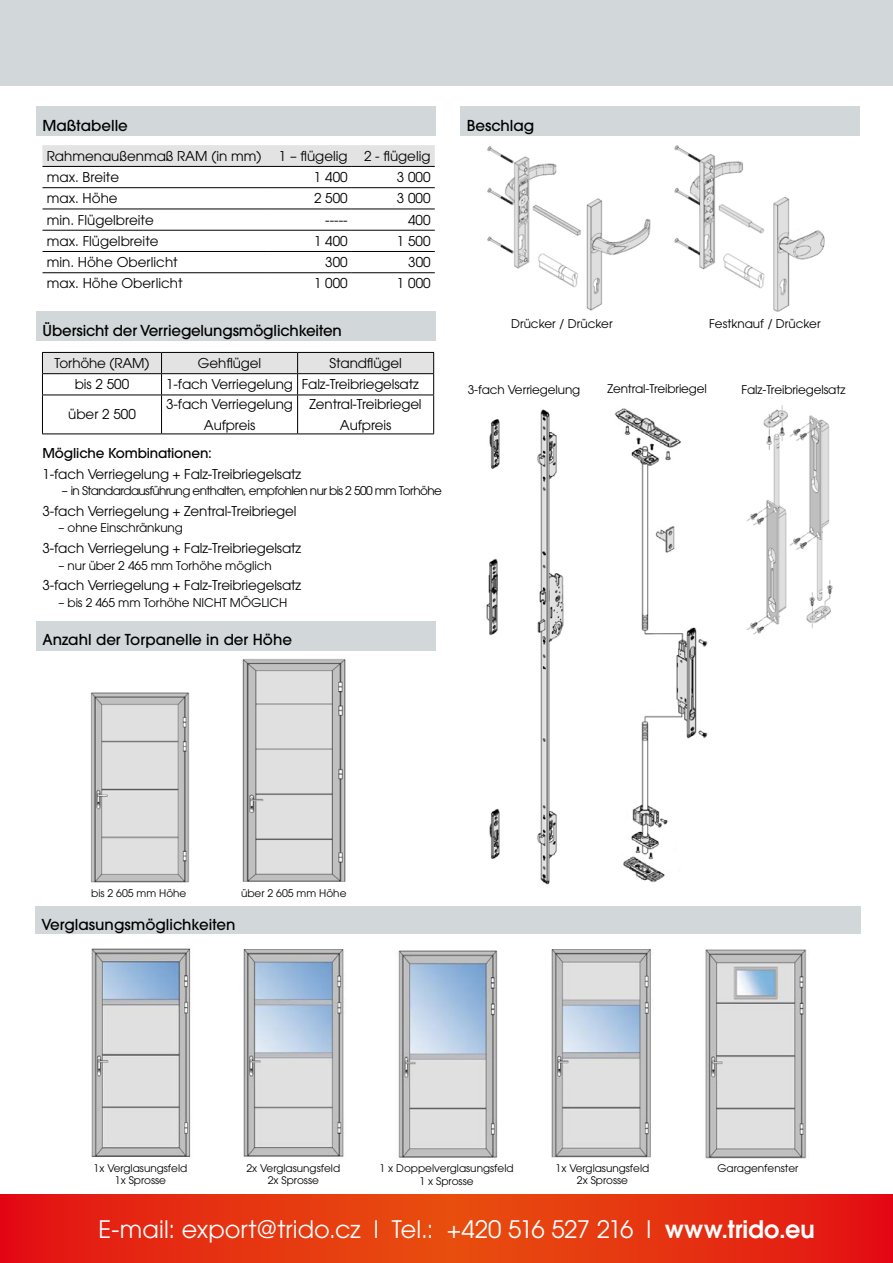
<style>
.page{position:relative;width:893px;height:1263px;background:#fff}
.page>*{position:absolute;margin:0;border:0;box-sizing:border-box;transform-origin:0 0}
.t1{font:24px "ITC Avant Garde Pro";color:#fff}
.t2{font:500 15px "ITC Avant Garde Pro";color:#000}
.t3{font:13.5px/20.4px "ITC Avant Garde Pro";letter-spacing:-.01em;color:#000;text-align:center}
.t4{font:500 13.5px "ITC Avant Garde Pro";letter-spacing:-.01em;color:#000}
.t5{font:12px "ITC Avant Garde Pro";letter-spacing:-.01em;color:#000}
.t6{font:12px "ITC Avant Garde Pro";letter-spacing:-.05em;color:#000}
.t7{font:10.5px/12.6px "ITC Avant Garde Pro";color:#000;text-align:center}
.s1{font-weight:600}
</style>
<div class="page">
<div style="left:36px;top:621px;width:400px;height:29px;background:#d2d7da"></div>
<div style="left:36px;top:311px;width:400px;height:30px;background:#d2d7da"></div>
<div style="left:43px;top:145px;width:392px;height:21px;background:#e3e3e3"></div>
<hr style="left:43px;top:166px;width:226px;height:1px;background:#000">
<hr style="left:269px;top:166px;width:83px;height:1px;background:#000">
<hr style="left:352px;top:166px;width:83px;height:1px;background:#000">
<hr style="left:43px;top:187px;width:226px;height:1px;background:#000">
<hr style="left:269px;top:187px;width:83px;height:1px;background:#000">
<hr style="left:352px;top:187px;width:83px;height:1px;background:#000">
<hr style="left:43px;top:209px;width:226px;height:1px;background:#000">
<hr style="left:269px;top:209px;width:83px;height:1px;background:#000">
<hr style="left:352px;top:209px;width:83px;height:1px;background:#000">
<hr style="left:43px;top:230px;width:226px;height:1px;background:#000">
<hr style="left:269px;top:230px;width:83px;height:1px;background:#000">
<hr style="left:352px;top:230px;width:83px;height:1px;background:#000">
<hr style="left:43px;top:251px;width:226px;height:1px;background:#000">
<hr style="left:269px;top:251px;width:83px;height:1px;background:#000">
<hr style="left:352px;top:251px;width:83px;height:1px;background:#000">
<hr style="left:43px;top:272px;width:226px;height:1px;background:#000">
<hr style="left:269px;top:272px;width:83px;height:1px;background:#000">
<hr style="left:352px;top:272px;width:83px;height:1px;background:#000">
<img style="left:243px;top:949px;width:101px;height:208px">
<img style="left:91px;top:948px;width:100px;height:209px">
<img style="left:551px;top:949px;width:100px;height:209px">
<img style="left:746px;top:405px;width:87px;height:230px">
<img style="left:615px;top:408px;width:93px;height:475px">
<img style="left:486px;top:409px;width:78px;height:476px">
<svg style="left:42px;top:352px;width:392px;height:43px"></svg>
<hr style="left:42px;top:395px;width:120px;height:1px;background:#000">
<hr style="left:42px;top:395px;width:1px;height:38px;background:#000">
<hr style="left:162px;top:395px;width:136px;height:1px;background:#000">
<hr style="left:161px;top:395px;width:1px;height:38px;background:#000">
<hr style="left:298px;top:395px;width:136px;height:1px;background:#000">
<hr style="left:297px;top:395px;width:1px;height:38px;background:#000">
<hr style="left:433px;top:395px;width:1px;height:38px;background:#000">
<hr style="left:42px;top:433px;width:120px;height:1px;background:#000">
<hr style="left:162px;top:433px;width:136px;height:1px;background:#000">
<hr style="left:298px;top:433px;width:136px;height:1px;background:#000">
<img style="left:705px;top:949px;width:102px;height:210px">
<img style="left:242px;top:659px;width:104px;height:223px">
<svg style="left:0;top:1195px;width:893px;height:68px;background:#e53011"></svg>
<img style="left:90px;top:692px;width:100px;height:191px">
<img style="left:487px;top:146px;width:164px;height:165px">
<img style="left:674px;top:145px;width:151px;height:167px">
<div style="left:35px;top:906px;width:826px;height:27px;background:#d2d7da"></div>
<div style="left:36px;top:106px;width:400px;height:30px;background:#d2d7da"></div>
<div style="left:460px;top:106px;width:400px;height:30px;background:#d2d7da"></div>
<div style="left:0;top:0;width:893px;height:85px;background:#d2d7da"></div>
<img style="left:398px;top:950px;width:100px;height:208px">
<p class="t2" style="left:43px;top:116px;width:87px">Maßtabelle</p>
<p class="t2" style="left:467px;top:116px;width:69px">Beschlag</p>
<p class="t3" style="left:47px;top:145px;width:216px">Rahmenaußenmaß RAM (in mm)</p>
<p class="t3" style="left:279px;top:145px;width:153px">1 – flügelig 2 - flügelig</p>
<p class="t3" style="left:47px;top:167px;width:74px">max. Breite</p>
<p class="t3" style="left:314px;top:167px;width:35px">1 400</p>
<p class="t3" style="left:397px;top:167px;width:35px">3 000</p>
<p class="t3" style="left:47px;top:188px;width:72px">max. Höhe</p>
<p class="t3" style="left:314px;top:188px;width:35px">2 500</p>
<p class="t3" style="left:397px;top:188px;width:35px">3 000</p>
<p class="t3" style="left:47px;top:209px;width:109px">min. Flügelbreite</p>
<p class="t3" style="left:325px;top:209px;width:24px">-----</p>
<p class="t3" style="left:408px;top:209px;width:24px">400</p>
<p class="t3" style="left:47px;top:231px;width:113px">max. Flügelbreite</p>
<p class="t3" style="left:314px;top:231px;width:35px">1 400</p>
<p class="t3" style="left:397px;top:231px;width:35px">1 500</p>
<p class="t3" style="left:47px;top:252px;width:133px">min. Höhe Oberlicht</p>
<p class="t3" style="left:325px;top:252px;width:24px">300</p>
<p class="t3" style="left:408px;top:252px;width:24px">300</p>
<p class="t3" style="left:47px;top:273px;width:137px">max. Höhe Oberlicht</p>
<p class="t3" style="left:314px;top:273px;width:35px">1 000</p>
<p class="t3" style="left:397px;top:273px;width:35px">1 000</p>
<p class="t2" style="left:43px;top:321px;width:301px">Übersicht der Verriegelungsmöglichkeiten</p>
<p class="t3" style="left:54px;top:353px;width:97px">Torhöhe (RAM)</p>
<p class="t3" style="left:198px;top:353px;width:65px">Gehflügel</p>
<p class="t3" style="left:330px;top:353px;width:74px">Standflügel</p>
<p class="t3" style="left:75px;top:374px;width:56px">bis 2 500</p>
<p class="t3" style="left:166px;top:374px;width:254px">1-fach Verriegelung Falz-Treibriegelsatz</p>
<p class="t3" style="left:68px;top:404px;width:69px">über 2 500</p>
<p class="t3" style="left:166px;top:394px;width:128px">3-fach Verriegelung<br>Aufpreis</p>
<p class="t3" style="left:310px;top:394px;width:114px">Zentral-Treibriegel<br>Aufpreis</p>
<p class="t4" style="left:43px;top:444px;width:171px">Mögliche Kombinationen:</p>
<p class="t3" style="left:43px;top:463px;width:260px">1-fach Verriegelung + Falz-Treibriegelsatz</p>
<p class="t6" style="left:62px;top:483px;width:382px">– in Standardausführung enthalten, empfohlen nur bis 2 500 mm Torhöhe</p>
<p class="t3" style="left:43px;top:501px;width:255px">3-fach Verriegelung + Zentral-Treibriegel</p>
<p class="t5" style="left:59px;top:521px;width:126px">– ohne Einschränkung</p>
<p class="t3" style="left:43px;top:538px;width:260px">3-fach Verriegelung + Falz-Treibriegelsatz</p>
<p class="t5" style="left:59px;top:558px;width:215px">– nur über 2 465 mm Torhöhe möglich</p>
<p class="t3" style="left:43px;top:575px;width:260px">3-fach Verriegelung + Falz-Treibriegelsatz</p>
<p class="t5" style="left:59px;top:595px;width:230px">– bis 2 465 mm Torhöhe NICHT MÖGLICH</p>
<p class="t2" style="left:43px;top:629px;width:251px">Anzahl der Torpanelle in der Höhe</p>
<p class="t5" style="left:511px;top:316px;width:103px">Drücker / Drücker</p>
<p class="t5" style="left:709px;top:316px;width:113px">Festknauf / Drücker</p>
<p class="t5" style="left:468px;top:382px;width:114px">3-fach Verriegelung</p>
<p class="t5" style="left:607px;top:381px;width:101px">Zentral-Treibriegel</p>
<p class="t5" style="left:741px;top:382px;width:105px">Falz-Treibriegelsatz</p>
<p class="t7" style="left:91px;top:887px;width:97px">bis 2 605 mm Höhe</p>
<p class="t7" style="left:241px;top:887px;width:107px">über 2 605 mm Höhe</p>
<p class="t2" style="left:41px;top:915px;width:196px">Verglasungsmöglichkeiten</p>
<p class="t7" style="left:94px;top:1161px;width:95px">1x Verglasungsfeld<br>1x Sprosse</p>
<p class="t7" style="left:246px;top:1161px;width:95px">2x Verglasungsfeld<br>2x Sprosse</p>
<p class="t7" style="left:556px;top:1161px;width:95px">1x Verglasungsfeld<br>2x Sprosse</p>
<p class="t7" style="left:717px;top:1161px;width:83px">Garagenfenster</p>
<p class="t7" style="left:379px;top:1161px;width:136px">1 x Doppelverglasungsfeld<br>1 x Sprosse</p>
<h1 class="t1" style="left:99px;top:1215px;width:718px">E-mail: export@trido.cz l Tel.: +420 516 527 216 l <span class="s1">www.trido.eu</span></h1>
</div>
